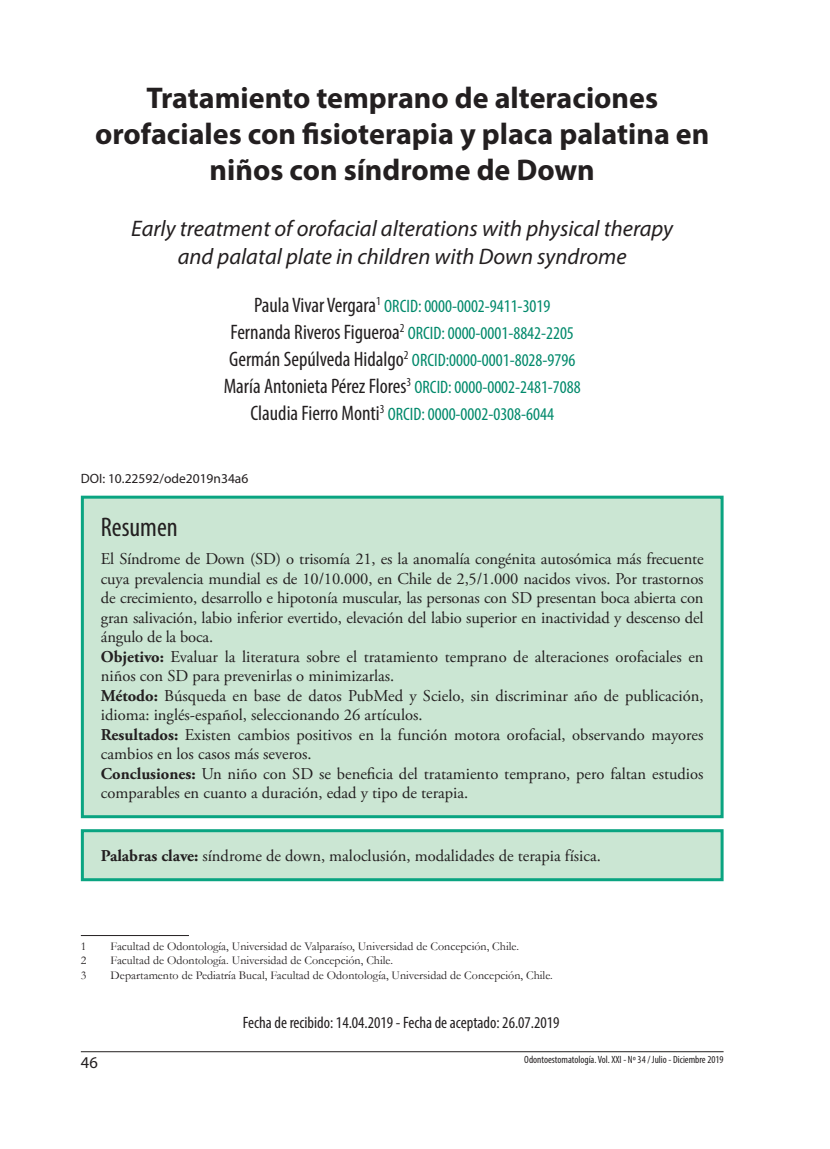
<style>
.page{position:relative;width:830px;height:1149px;background:#fff}
.page>*{position:absolute;margin:0;border:0;box-sizing:border-box;transform-origin:0 0}
._003_titulos{font:700 30px/36px "Myriad Pro";color:#231f20;text-align:center}
._002_sub_titulos{font:condensed 27px "Myriad Pro";color:#231f20}
.titulos_ingles{font:italic 22.5px/27px "Myriad Pro";color:#231f20;text-align:center}
._000_autores{font:condensed 21px "Myriad Pro";color:#231f20}
._000_autores-2{font:condensed 18px "Myriad Pro";color:#00896b}
._001_texto{font:16.5px/19.5px "Adobe Garamond Pro";color:#231f20}
.recibido_aceptado{font:condensed 16.5px "Myriad Pro";color:#231f20}
.t1{font:16.5px "Myriad Pro";color:#231f20}
.doi{font:13.5px "Myriad Pro";color:#231f20}
.pies{font:12px "Garamond";color:#231f20}
.t2{font:condensed 10.5px "Myriad Pro";color:#231f20}
.s1{font-size:21px;color:#231f20}
.s2{font-size:18px;color:#00896b}
.s3{font-weight:700}
</style>
<div class="page">
<hr style="left:81px;top:1050px;width:642px;height:1px;background:#231f20">
<hr style="left:81px;top:934px;width:108px;height:1px;background:#231f20">
<div style="left:82px;top:497px;width:639px;height:319px;background:#cbe6d3"></div>
<div style="left:81px;top:495px;width:642px;height:323px;border:3px solid #0aa481"></div>
<div style="left:82px;top:830px;width:639px;height:49px;background:#cbe6d3"></div>
<div style="left:81px;top:828px;width:642px;height:52px;border:3px solid #0aa481"></div>
<p class="_003_titulos" style="left:95px;top:78px;width:615px">Tratamiento temprano de alteraciones orofaciales con fisioterapia y placa palatina en niños con síndrome de Down</p>
<p class="titulos_ingles" style="left:131px;top:215px;width:543px">Early treatment of orofacial alterations with physical therapy and palatal plate in children with Down syndrome</p>
<p class="_000_autores-2" style="left:254px;top:295px;width:298px"><span class="s1">Paula Vivar Vergara</span><sup>1</sup> ORCID: 0000-0002-9411-3019</p>
<p class="_000_autores-2" style="left:230px;top:322px;width:345px"><span class="s1">Fernanda Riveros Figueroa</span><sup>2</sup> ORCID: 0000-0001-8842-2205</p>
<p class="_000_autores-2" style="left:229px;top:349px;width:347px"><span class="s1">Germán Sepúlveda Hidalgo</span><sup>2</sup> ORCID:0000-0001-8028-9796</p>
<p class="_000_autores" style="left:223px;top:373px;width:358px">María Antonieta Pérez Flores<sup>3</sup> <span class="s2">ORCID: 0000-0002-2481-7088</span></p>
<p class="_000_autores-2" style="left:250px;top:403px;width:305px"><span class="s1">Claudia Fierro Monti</span><sup>3</sup> ORCID: 0000-0002-0308-6044</p>
<p class="doi" style="left:81px;top:470px;width:169px">DOI: 10.22592/ode2019n34a6</p>
<p class="_002_sub_titulos" style="left:101px;top:510px;width:78px">Resumen</p>
<p class="_001_texto" style="left:101px;top:549px;width:604px;text-align:justify">El Síndrome de Down (SD) o trisomía 21, es la anomalía congénita autosómica más frecuente cuya prevalencia mundial es de 10/10.000, en Chile de 2,5/1.000 nacidos vivos. Por trastornos de crecimiento, desarrollo e hipotonía muscular, las personas con SD presentan boca abierta con gran salivación, labio inferior evertido, elevación del labio superior en inactividad y descenso del ángulo de la boca.</p>
<p class="_001_texto" style="left:101px;top:647px;width:604px"><span class="s3">Objetivo:</span> Evaluar la literatura sobre el tratamiento temprano de alteraciones orofaciales en niños con SD para prevenirlas o minimizarlas.</p>
<p class="_001_texto" style="left:101px;top:686px;width:604px"><span class="s3">Método:</span> Búsqueda en base de datos PubMed y Scielo, sin discriminar año de publicación, idioma: inglés-español, seleccionando 26 artículos.</p>
<p class="_001_texto" style="left:101px;top:725px;width:603px"><span class="s3">Resultados:</span> Existen cambios positivos en la función motora orofacial, observando mayores cambios en los casos más severos.</p>
<p class="_001_texto" style="left:101px;top:764px;width:604px"><span class="s3">Conclusiones:</span> Un niño con SD se beneficia del tratamiento temprano, pero faltan estudios comparables en cuanto a duración, edad y tipo de terapia.</p>
<p class="_001_texto" style="left:101px;top:846px;width:501px"><span class="s3">Palabras clave:</span> síndrome de down, maloclusión, modalidades de terapia física.</p>
<p class="pies" style="left:81px;top:937px;width:7px">1</p>
<p class="pies" style="left:111px;top:937px;width:409px">Facultad de Odontología, Universidad de Valparaíso, Universidad de Concepción, Chile.</p>
<p class="pies" style="left:81px;top:952px;width:7px">2</p>
<p class="pies" style="left:111px;top:952px;width:284px">Facultad de Odontología. Universidad de Concepción, Chile.</p>
<p class="pies" style="left:81px;top:966px;width:7px">3</p>
<p class="pies" style="left:111px;top:966px;width:443px">Departamento de Pediatría Bucal, Facultad de Odontología, Universidad de Concepción, Chile.</p>
<p class="recibido_aceptado" style="left:243px;top:1012px;width:318px">Fecha de recibido: 14.04.2019 - Fecha de aceptado: 26.07.2019</p>
<p class="t1" style="left:81px;top:1051px;width:18px">46</p>
<p class="t2" style="left:524px;top:1053px;width:201px">Odontoestomatología. Vol. XXI - Nº 34 / Julio - Diciembre 2019</p>
</div>
